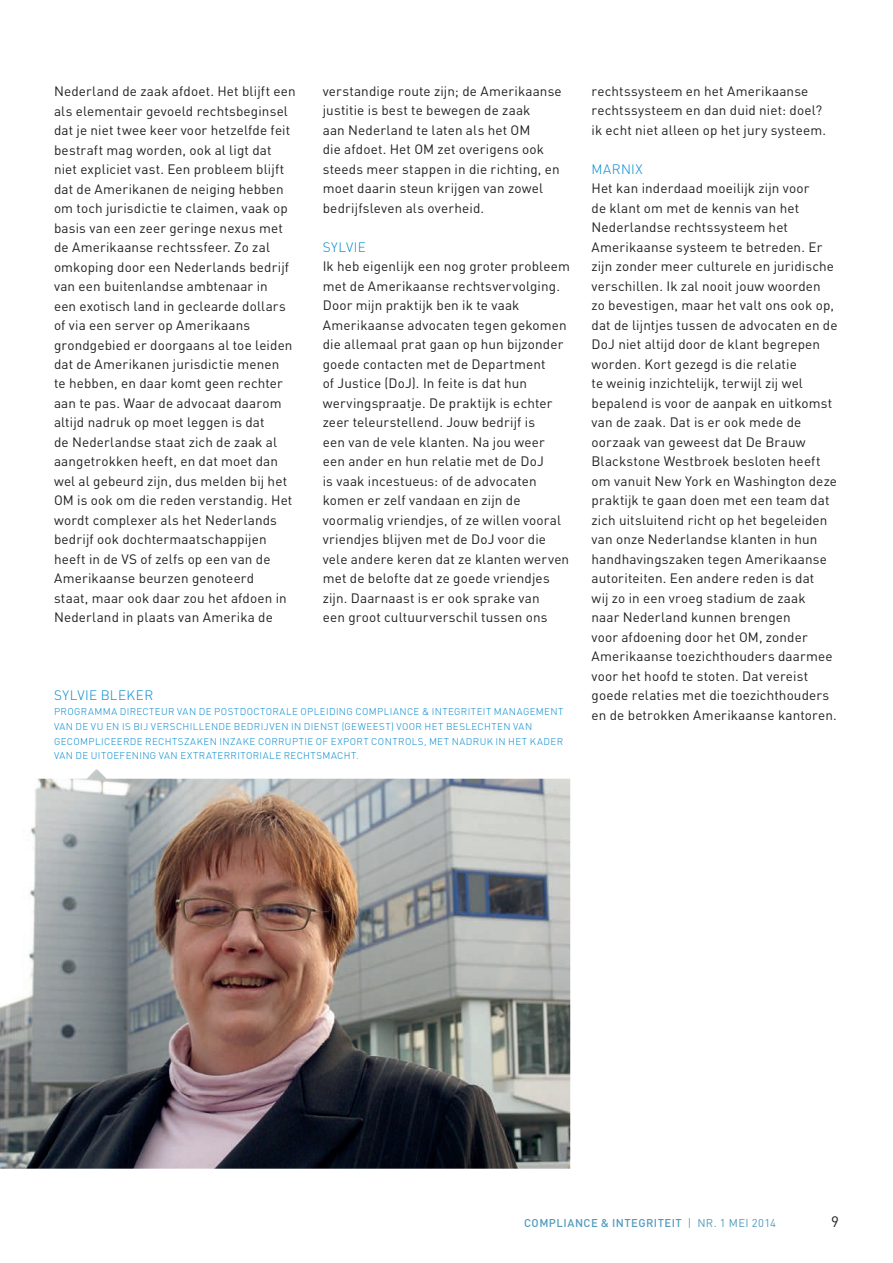
<style>
.page{position:relative;width:893px;height:1263px;background:#fff}
.page>*{position:absolute;margin:0;border:0;box-sizing:border-box;transform-origin:0 0}
.t1{font:15px "DINOT";color:#231f20}
.t2{font:13.5px/19.5px "DINOT";letter-spacing:.01em;color:#231f20}
.t3{font:300 13.5px "DINOT";letter-spacing:.04em;color:#0089cf}
.t4{font:500 11.25px "DINOT";letter-spacing:.045em;color:#529cbe}
.t5{font:300 9.75px/14.7px "DINOT";letter-spacing:.04em;color:#0089cf}
.s1{font-weight:400}
</style>
<div class="page">
<img style="left:0;top:769px;width:570px;height:400px">
<p class="t2" style="left:54px;top:81px;width:243px">Nederland de zaak afdoet. Het blijft een als elementair gevoeld rechtsbeginsel dat je niet twee keer voor hetzelfde feit bestraft mag worden, ook al ligt dat niet expliciet vast. Een probleem blijft dat de Amerikanen de neiging hebben om toch jurisdictie te claimen, vaak op basis van een zeer geringe nexus met de Amerikaanse rechtssfeer. Zo zal omkoping door een Nederlands bedrijf van een buitenlandse ambtenaar in<br>een exotisch land in geclearde dollars of via een server op Amerikaans grondgebied er doorgaans al toe leiden dat de Amerikanen jurisdictie menen<br>te hebben, en daar komt geen rechter aan te pas. Waar de advocaat daarom altijd nadruk op moet leggen is dat<br>de Nederlandse staat zich de zaak al aangetrokken heeft, en dat moet dan wel al gebeurd zijn, dus melden bij het OM is ook om die reden verstandig. Het wordt complexer als het Nederlands bedrijf ook dochtermaatschappijen heeft in de VS of zelfs op een van de Amerikaanse beurzen genoteerd<br>staat, maar ook daar zou het afdoen in Nederland in plaats van Amerika de</p>
<p class="t2" style="left:323px;top:81px;width:241px">verstandige route zijn; de Amerikaanse justitie is best te bewegen de zaak<br>aan Nederland te laten als het OM<br>die afdoet. Het OM zet overigens ook steeds meer stappen in die richting, en moet daarin steun krijgen van zowel bedrijfsleven als overheid.</p>
<p class="t3" style="left:323px;top:238px;width:45px">SYLVIE</p>
<p class="t2" style="left:323px;top:256px;width:249px">Ik heb eigenlijk een nog groter probleem met de Amerikaanse rechtsvervolging.<br>Door mijn praktijk ben ik te vaak Amerikaanse advocaten tegen gekomen die allemaal prat gaan op hun bijzonder goede contacten met de Department<br>of Justice (DoJ). In feite is dat hun wervingspraatje. De praktijk is echter zeer teleurstellend. Jouw bedrijf is<br>een van de vele klanten. Na jou weer een ander en hun relatie met de DoJ<br>is vaak incestueus: of de advocaten komen er zelf vandaan en zijn de voormalig vriendjes, of ze willen vooral vriendjes blijven met de DoJ voor die vele andere keren dat ze klanten werven met de belofte dat ze goede vriendjes zijn. Daarnaast is er ook sprake van<br>een groot cultuurverschil tussen ons</p>
<p class="t3" style="left:54px;top:686px;width:101px">SYLVIE BLEKER</p>
<p class="t5" style="left:54px;top:704px;width:511px">PROGRAMMA DIRECTEUR VAN DE POSTDOCTORALE OPLEIDING COMPLIANCE &amp; INTEGRITEIT MANAGEMENT VAN DE VU EN IS BIJ VERSCHILLENDE BEDRIJVEN IN DIENST (GEWEEST) VOOR HET BESLECHTEN VAN GECOMPLICEERDE RECHTSZAKEN INZAKE CORRUPTIE OF EXPORT CONTROLS, MET NADRUK IN HET KADER VAN DE UITOEFENING VAN EXTRATERRITORIALE RECHTSMACHT.</p>
<p class="t2" style="left:591px;top:81px;width:236px">rechtssysteem en het Amerikaanse rechtssysteem en dan duid niet: doel? ik echt niet alleen op het jury systeem.</p>
<p class="t3" style="left:592px;top:160px;width:53px">MARNIX</p>
<p class="t2" style="left:591px;top:178px;width:248px">Het kan inderdaad moeilijk zijn voor<br>de klant om met de kennis van het Nederlandse rechtssysteem het Amerikaanse systeem te betreden. Er zijn zonder meer culturele en juridische verschillen. Ik zal nooit jouw woorden zo bevestigen, maar het valt ons ook op, dat de lijntjes tussen de advocaten en de DoJ niet altijd door de klant begrepen worden. Kort gezegd is die relatie<br>te weinig inzichtelijk, terwijl zij wel bepalend is voor de aanpak en uitkomst van de zaak. Dat is er ook mede de oorzaak van geweest dat De Brauw Blackstone Westbroek besloten heeft om vanuit New York en Washington deze praktijk te gaan doen met een team dat zich uitsluitend richt op het begeleiden van onze Nederlandse klanten in hun handhavingszaken tegen Amerikaanse autoriteiten. Een andere reden is dat<br>wij zo in een vroeg stadium de zaak<br>naar Nederland kunnen brengen<br>voor afdoening door het OM, zonder Amerikaanse toezichthouders daarmee voor het hoofd te stoten. Dat vereist goede relaties met die toezichthouders en de betrokken Amerikaanse kantoren.</p>
<p class="t4" style="left:524px;top:1215px;width:253px">COMPLIANCE &amp; INTEGRITEIT <span class="s1">| NR. 1 MEI 2014</span></p>
<p class="t1" style="left:831px;top:1211px;width:9px">9</p>
</div>
